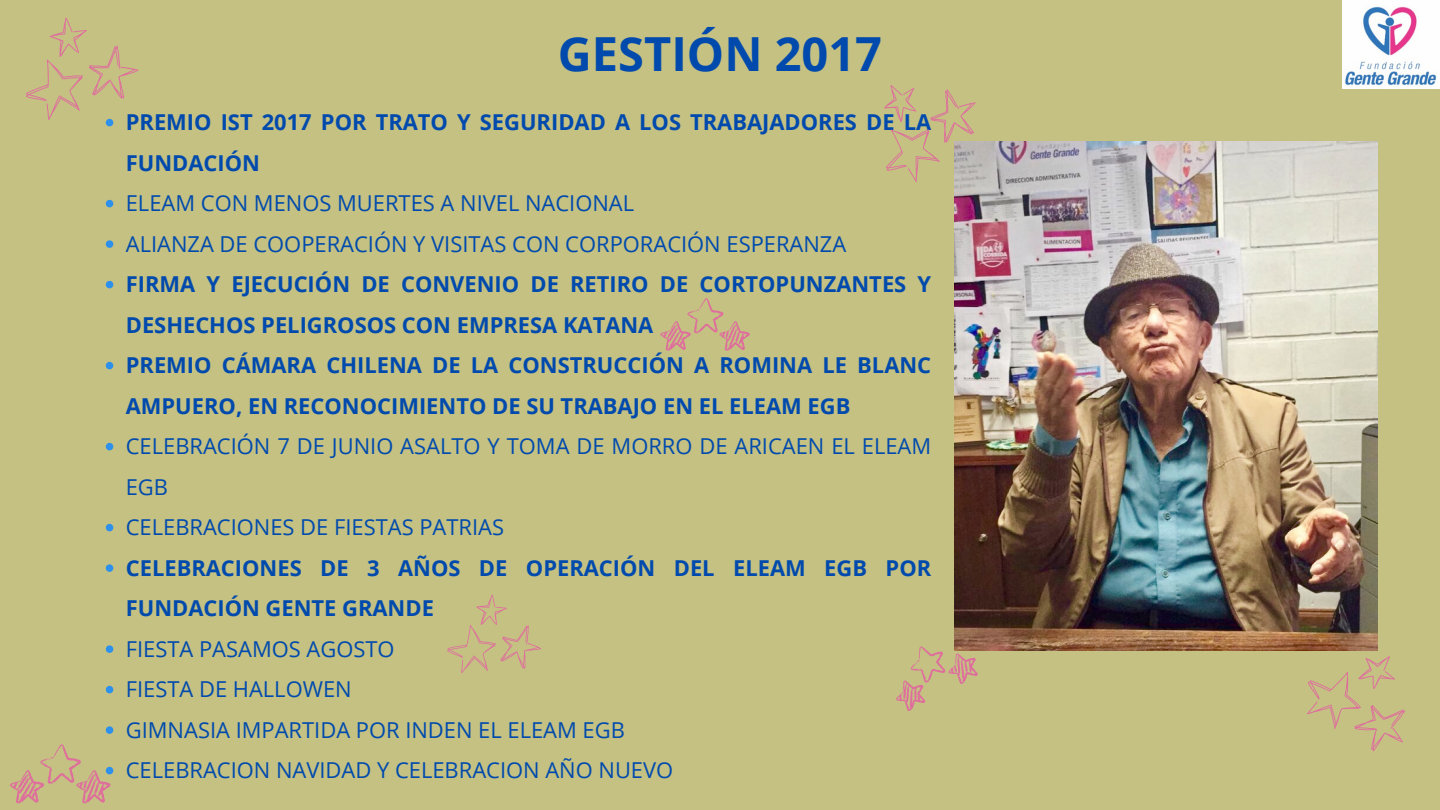
<style>
.page{position:relative;width:1440px;height:810px;background:#c4c183}
.page>*{position:absolute;margin:0;border:0;box-sizing:border-box;transform-origin:0 0}
.t1{font:700 47px "Open Sans";color:#004aad}
.t2{font:700 21.9px/40.5px "Open Sans";color:#004aad}
.t3{font:21.9px/40.5px "Open Sans";color:#004aad}
</style>
<div class="page">
<img style="left:1343px;top:0;width:97px;height:88px">
<svg style="left:106px;top:200px;width:7px;height:7px"></svg>
<svg style="left:106px;top:240px;width:7px;height:8px"></svg>
<svg style="left:106px;top:281px;width:7px;height:7px"></svg>
<svg style="left:106px;top:362px;width:7px;height:7px"></svg>
<svg style="left:106px;top:443px;width:7px;height:7px"></svg>
<svg style="left:106px;top:524px;width:7px;height:7px"></svg>
<svg style="left:106px;top:564px;width:7px;height:8px"></svg>
<svg style="left:106px;top:645px;width:7px;height:8px"></svg>
<svg style="left:106px;top:686px;width:7px;height:7px"></svg>
<svg style="left:106px;top:726px;width:7px;height:8px"></svg>
<svg style="left:26px;top:17px;width:113px;height:109px"></svg>
<svg style="left:884px;top:85px;width:104px;height:97px"></svg>
<svg style="left:447px;top:594px;width:95px;height:79px"></svg>
<svg style="left:1307px;top:645px;width:98px;height:107px"></svg>
<img style="left:954px;top:142px;width:423px;height:509px">
<svg style="left:10px;top:744px;width:103px;height:60px"></svg>
<svg style="left:660px;top:298px;width:90px;height:53px"></svg>
<svg style="left:896px;top:639px;width:87px;height:72px"></svg>
<p class="t1" style="left:558px;top:21px;width:326px">GESTIÓN 2017</p>
<p class="t2" style="left:126px;top:101px;width:807px">PREMIO IST 2017 POR TRATO Y SEGURIDAD A LOS TRABAJADORES DE LA<br>FUNDACIÓN</p>
<p class="t3" style="left:126px;top:182px;width:510px">ELEAM CON MENOS MUERTES A NIVEL NACIONAL</p>
<p class="t3" style="left:126px;top:223px;width:722px">ALIANZA DE COOPERACIÓN Y VISITAS CON CORPORACIÓN ESPERANZA</p>
<p class="t2" style="left:126px;top:263px;width:807px">FIRMA Y EJECUCIÓN DE CONVENIO DE RETIRO DE CORTOPUNZANTES Y<br>DESHECHOS PELIGROSOS CON EMPRESA KATANA</p>
<p class="t2" style="left:126px;top:344px;width:807px">PREMIO CÁMARA CHILENA DE LA CONSTRUCCIÓN A ROMINA LE BLANC<br>AMPUERO, EN RECONOCIMIENTO DE SU TRABAJO EN EL ELEAM EGB</p>
<p class="t3" style="left:126px;top:425px;width:807px">CELEBRACIÓN 7 DE JUNIO ASALTO Y TOMA DE MORRO DE ARICAEN EL ELEAM<br>EGB</p>
<p class="t3" style="left:126px;top:506px;width:380px">CELEBRACIONES DE FIESTAS PATRIAS</p>
<p class="t2" style="left:126px;top:547px;width:807px">CELEBRACIONES DE 3 AÑOS DE OPERACIÓN DEL ELEAM EGB POR<br>FUNDACIÓN GENTE GRANDE</p>
<p class="t3" style="left:126px;top:628px;width:270px">FIESTA PASAMOS AGOSTO</p>
<p class="t3" style="left:126px;top:668px;width:227px">FIESTA DE HALLOWEN</p>
<p class="t3" style="left:126px;top:709px;width:501px">GIMNASIA IMPARTIDA POR INDEN EL ELEAM EGB</p>
<p class="t3" style="left:126px;top:749px;width:549px">CELEBRACION NAVIDAD Y CELEBRACION AÑO NUEVO</p>
</div>
